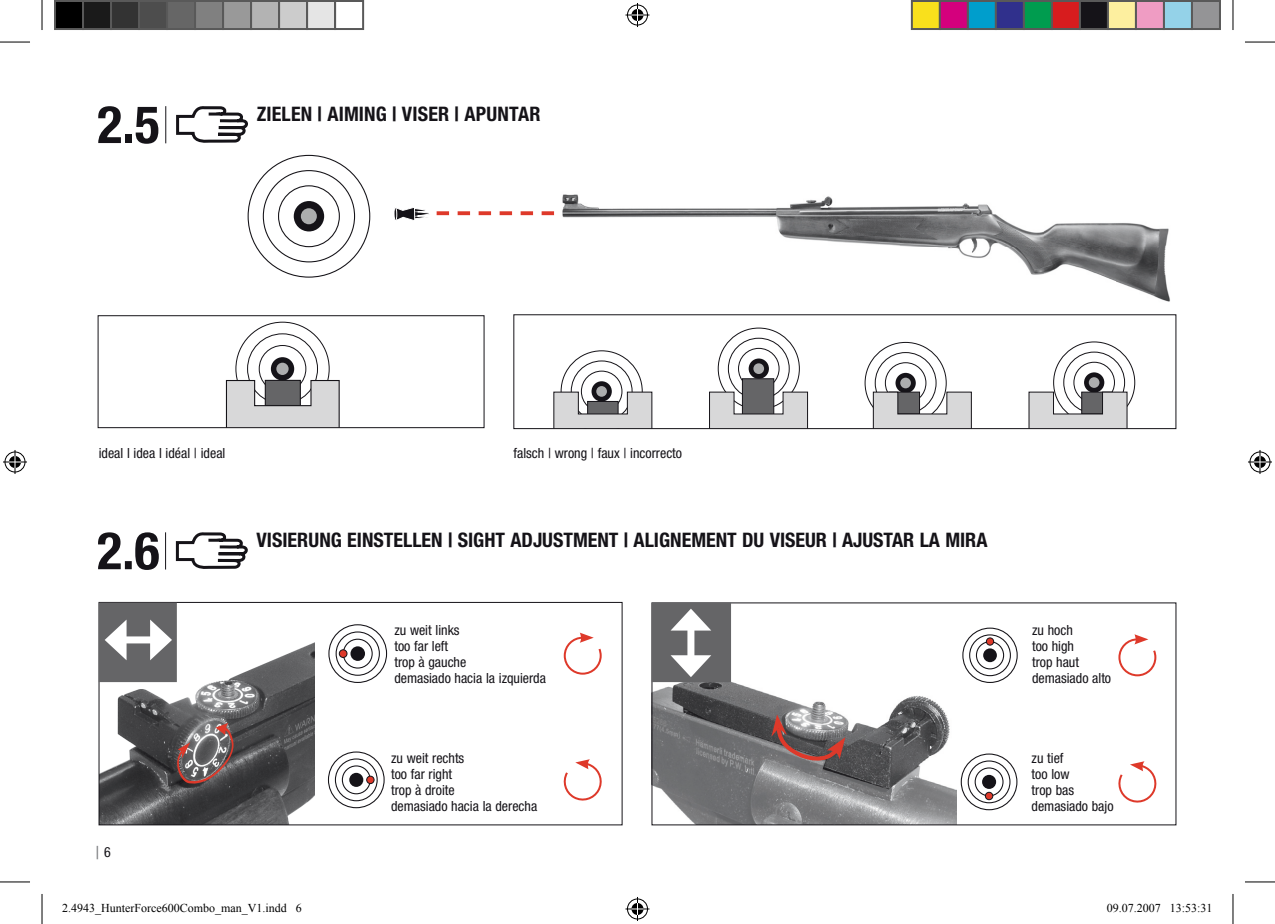
<style>
.page{position:relative;width:1275px;height:924px;background:#fff}
.page>*{position:absolute;margin:0;border:0;box-sizing:border-box;transform-origin:0 0}
.t1{font:700 condensed 52px "Helvetica Neue LT Pro";color:#151318}
.t2{font:700 condensed 20px "Helvetica Neue LT Pro";color:#151318}
.t3{font:condensed 18px "Helvetica Neue LT Pro";color:#7c7e80}
.t4{font:condensed 14px/16px "Helvetica Neue LT Pro";color:#151318}
.t5{font:12px "Times New Roman";color:#000}
.s1{font-size:14px;color:#151318}
</style>
<div class="page">
<img style="left:554px;top:194px;width:616px;height:108px">
<img style="left:101px;top:642px;width:213px;height:180px">
<div style="left:99px;top:602px;width:523px;height:222px;border:1px solid #151318"></div>
<img style="left:653px;top:680px;width:303px;height:142px">
<svg style="left:172px;top:709px;width:67px;height:93px;background:#6a6162"></svg>
<svg style="left:767px;top:707px;width:78px;height:67px;background:#8a7a7a"></svg>
<svg style="left:165px;top:106px;width:83px;height:38px"></svg>
<svg style="left:327px;top:751px;width:58px;height:57px"></svg>
<div style="left:367px;top:775px;width:7px;height:8px;background:#de392a;border-radius:50%"></div>
<div style="left:366px;top:775px;width:8px;height:8px;border:1px solid #151318;border-radius:50%"></div>
<svg style="left:328px;top:624px;width:60px;height:59px"></svg>
<div style="left:339px;top:649px;width:8px;height:8px;background:#de392a;border-radius:50%"></div>
<div style="left:339px;top:649px;width:8px;height:8px;border:1px solid #151318;border-radius:50%"></div>
<svg style="left:960px;top:753px;width:58px;height:57px"></svg>
<div style="left:985px;top:791px;width:7px;height:8px;background:#de392a;border-radius:50%"></div>
<div style="left:985px;top:791px;width:8px;height:8px;border:1px solid #151318;border-radius:50%"></div>
<svg style="left:962px;top:627px;width:56px;height:56px"></svg>
<div style="left:986px;top:637px;width:7px;height:7px;background:#de392a;border-radius:50%"></div>
<div style="left:986px;top:637px;width:8px;height:8px;border:1px solid #151318;border-radius:50%"></div>
<svg style="left:563px;top:632px;width:39px;height:43px"></svg>
<svg style="left:1118px;top:634px;width:39px;height:43px"></svg>
<svg style="left:1118px;top:761px;width:39px;height:42px"></svg>
<svg style="left:563px;top:759px;width:39px;height:42px"></svg>
<div style="left:651px;top:602px;width:80px;height:79px;background:#656567"></div>
<div style="left:687px;top:624px;width:7px;height:37px;background:#fff"></div>
<svg style="left:671px;top:608px;width:40px;height:22px"></svg>
<svg style="left:670px;top:655px;width:41px;height:21px"></svg>
<div style="left:99px;top:602px;width:78px;height:79px;background:#656567"></div>
<div style="left:120px;top:636px;width:36px;height:7px;background:#fff"></div>
<svg style="left:105px;top:619px;width:22px;height:41px"></svg>
<svg style="left:150px;top:619px;width:22px;height:41px"></svg>
<svg style="left:165px;top:532px;width:83px;height:38px"></svg>
<svg style="left:1028px;top:341px;width:107px;height:85px"></svg>
<svg style="left:864px;top:341px;width:108px;height:85px"></svg>
<svg style="left:709px;top:327px;width:99px;height:99px"></svg>
<svg style="left:553px;top:350px;width:100px;height:76px"></svg>
<svg style="left:225px;top:321px;width:115px;height:105px"></svg>
<div style="left:98px;top:315px;width:386px;height:113px;border:1px solid #151318"></div>
<svg style="left:247px;top:154px;width:124px;height:124px"></svg>
<div style="left:301px;top:208px;width:16px;height:16px;background:#acadae;border-radius:50%"></div>
<svg style="left:394px;top:207px;width:160px;height:13px"></svg>
<hr style="left:0;top:42px;width:30px;height:1px;background:#000">
<hr style="left:1245px;top:42px;width:30px;height:1px;background:#000">
<hr style="left:0;top:881px;width:30px;height:1px;background:#000">
<hr style="left:1245px;top:881px;width:30px;height:1px;background:#000">
<hr style="left:42px;top:0;width:1px;height:30px;background:#000">
<hr style="left:42px;top:893px;width:1px;height:30px;background:#000">
<hr style="left:1232px;top:0;width:1px;height:30px;background:#000">
<hr style="left:1232px;top:893px;width:1px;height:30px;background:#000">
<svg style="left:625px;top:3px;width:24px;height:24px"></svg>
<svg style="left:625px;top:897px;width:24px;height:23px"></svg>
<svg style="left:3px;top:450px;width:24px;height:24px"></svg>
<svg style="left:1248px;top:450px;width:24px;height:24px"></svg>
<div style="left:55px;top:1px;width:28px;height:28px;background:#000"></div>
<div style="left:54px;top:0;width:30px;height:30px;border:2px solid #595959"></div>
<div style="left:83px;top:1px;width:28px;height:28px;background:#1a1a1a"></div>
<div style="left:82px;top:0;width:30px;height:30px;border:2px solid #595959"></div>
<div style="left:111px;top:1px;width:28px;height:28px;background:#333"></div>
<div style="left:110px;top:0;width:30px;height:30px;border:2px solid #595959"></div>
<div style="left:139px;top:1px;width:28px;height:28px;background:#4d4d4d"></div>
<div style="left:138px;top:0;width:30px;height:30px;border:2px solid #595959"></div>
<div style="left:167px;top:1px;width:28px;height:28px;background:#666"></div>
<div style="left:166px;top:0;width:30px;height:30px;border:2px solid #595959"></div>
<div style="left:195px;top:1px;width:28px;height:28px;background:#808080"></div>
<div style="left:194px;top:0;width:30px;height:30px;border:2px solid #595959"></div>
<div style="left:223px;top:1px;width:28px;height:28px;background:#999"></div>
<div style="left:222px;top:0;width:30px;height:30px;border:2px solid #595959"></div>
<div style="left:251px;top:1px;width:28px;height:28px;background:#b3b3b3"></div>
<div style="left:250px;top:0;width:30px;height:30px;border:2px solid #595959"></div>
<div style="left:279px;top:1px;width:28px;height:28px;background:#ccc"></div>
<div style="left:278px;top:0;width:30px;height:30px;border:2px solid #595959"></div>
<div style="left:307px;top:1px;width:28px;height:28px;background:#e5e5e5"></div>
<div style="left:306px;top:0;width:30px;height:30px;border:2px solid #595959"></div>
<div style="left:334px;top:0;width:30px;height:30px;border:2px solid #595959"></div>
<div style="left:912px;top:1px;width:28px;height:28px;background:#f9e01c"></div>
<div style="left:911px;top:0;width:30px;height:30px;border:2px solid #595959"></div>
<div style="left:940px;top:1px;width:28px;height:28px;background:#d4007d"></div>
<div style="left:939px;top:0;width:30px;height:30px;border:2px solid #595959"></div>
<div style="left:968px;top:1px;width:28px;height:28px;background:#009ecc"></div>
<div style="left:967px;top:0;width:30px;height:30px;border:2px solid #595959"></div>
<div style="left:996px;top:1px;width:28px;height:28px;background:#30308c"></div>
<div style="left:995px;top:0;width:30px;height:30px;border:2px solid #595959"></div>
<div style="left:1024px;top:1px;width:28px;height:28px;background:#009c4f"></div>
<div style="left:1023px;top:0;width:30px;height:30px;border:2px solid #595959"></div>
<div style="left:1052px;top:1px;width:28px;height:28px;background:#d71c1e"></div>
<div style="left:1051px;top:0;width:30px;height:30px;border:2px solid #595959"></div>
<div style="left:1080px;top:1px;width:28px;height:28px;background:#151318"></div>
<div style="left:1079px;top:0;width:30px;height:30px;border:2px solid #595959"></div>
<div style="left:1108px;top:1px;width:28px;height:28px;background:#fdef9f"></div>
<div style="left:1107px;top:0;width:30px;height:30px;border:2px solid #595959"></div>
<div style="left:1136px;top:1px;width:28px;height:28px;background:#ef9cc3"></div>
<div style="left:1135px;top:0;width:30px;height:30px;border:2px solid #595959"></div>
<div style="left:1164px;top:1px;width:28px;height:28px;background:#94d2e8"></div>
<div style="left:1163px;top:0;width:30px;height:30px;border:2px solid #595959"></div>
<div style="left:1192px;top:1px;width:28px;height:28px;background:#949496"></div>
<div style="left:1191px;top:0;width:30px;height:30px;border:2px solid #595959"></div>
<h1 class="t1" style="left:97px;top:93px;width:64px">2.5</h1>
<h2 class="t2" style="left:257px;top:101px;width:285px">ZIELEN | AIMING | VISER | APUNTAR</h2>
<p class="t4" style="left:99px;top:445px;width:128px">ideal l idea l idéal | ideal</p>
<p class="t4" style="left:513px;top:445px;width:170px">falsch | wrong | faux | incorrecto</p>
<h1 class="t1" style="left:97px;top:519px;width:64px">2.6</h1>
<p class="t3" style="left:96px;top:841px;width:17px">| <span class="s1">6</span></p>
<h2 class="t2" style="left:256px;top:527px;width:732px">VISIERUNG EINSTELLEN | SIGHT ADJUSTMENT | ALIGNEMENT DU VISEUR | AJUSTAR LA MIRA</h2>
<p class="t4" style="left:394px;top:621px;width:153px">zu weit links<br>too far left<br>trop à gauche<br>demasiado hacia la izquierda</p>
<p class="t4" style="left:1032px;top:621px;width:81px">zu hoch<br>too high<br>trop haut demasiado alto</p>
<p class="t4" style="left:391px;top:749px;width:148px">zu weit rechts<br>too far right<br>trop à droite<br>demasiado hacia la derecha</p>
<p class="t4" style="left:1031px;top:749px;width:83px">zu tief<br>too low<br>trop bas demasiado bajo</p>
<p class="t5" style="left:62px;top:899px;width:241px">2.4943_HunterForce600Combo_man_V1.indd 6</p>
<p class="t5" style="left:1107px;top:899px;width:107px">09.07.2007 13:53:31</p>
</div>
